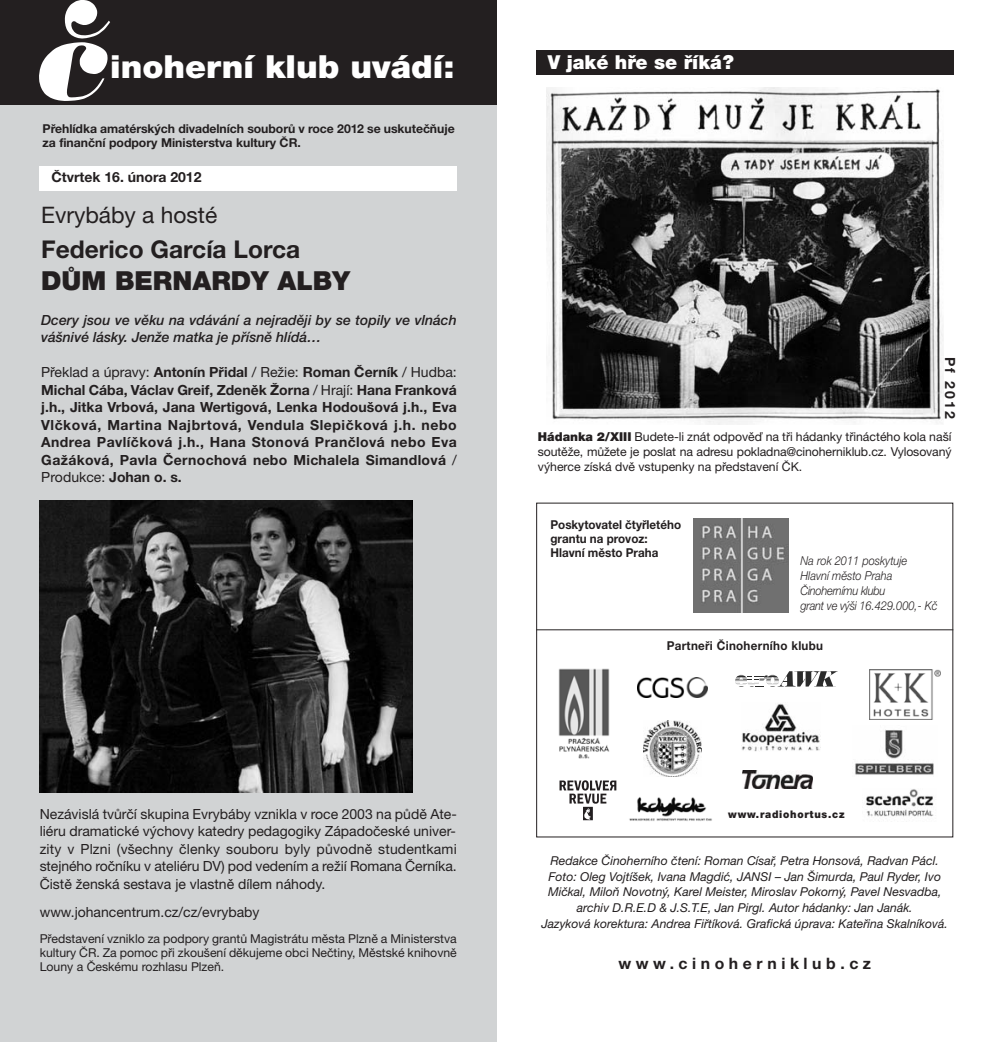
<style>
.page{position:relative;width:993px;height:1042px;background:#fff}
.page>*{position:absolute;margin:0;border:0;box-sizing:border-box;transform-origin:0 0}
.t1{font:900 31.85px "Helvetica Neue CE";color:#fff;scale:1.05 1}
.t2{font:900 26.25px "Helvetica Neue CE";color:#231f20}
.t3{font:700 24.5px "Helvetica Neue CE";color:#231f20}
.t4{font:22.75px "Helvetica Neue CE";color:#231f20}
.t5{font:900 19.25px "Helvetica Neue CE";color:#fff}
.t6{font:700 15.75px "Helvetica Neue CE";letter-spacing:.29em;color:#231f20}
.t7{font:700 14px/17.5px "Helvetica Neue CE";letter-spacing:.02em;color:#231f20;text-align:justify}
.t8{font:14px/17.5px "Helvetica Neue CE";color:#231f20;text-align:justify}
.t9{font:italic 500 14px/17.5px "Helvetica Neue CE";color:#231f20}
.t10{font:700 14px "Helvetica Neue CE";color:#231f20}
.t11{font:12.25px/14.9px "Helvetica Neue CE";color:#231f20;text-align:justify}
.t12{font:italic 12.25px/15.8px "Helvetica Neue CE";color:#231f20;text-align:center}
.t13{font:700 12.25px/14px "Helvetica Neue CE";color:#231f20}
.t14{font:italic 300 12.25px/15.2px "Helvetica Neue CE";color:#231f20;scale:.9 1}
.t15{font:700 12.25px/14px "Helvetica Neue CE";color:#231f20;scale:.95 1}
.t16{font:700 12.25px "Helvetica Neue CE";letter-spacing:.025em;color:#231f20;scale:.95 1}
.t17{font:900 10.5px "Helvetica Neue CE";letter-spacing:.075em;color:#231f20;scale:.95 1}
.s1{font-weight:400}
.s2{font-weight:900}
</style>
<div class="page">
<hr style="left:536px;top:629px;width:416px;height:1px;background:#231f20">
<img style="left:559px;top:780px;width:58px;height:41px">
<svg style="left:735px;top:671px;width:102px;height:16px"></svg>
<img style="left:741px;top:703px;width:79px;height:48px">
<img style="left:693px;top:518px;width:94px;height:94px">
<img style="left:558px;top:668px;width:52px;height:91px">
<img style="left:629px;top:797px;width:82px;height:24px">
<img style="left:637px;top:677px;width:70px;height:20px">
<img style="left:855px;top:729px;width:79px;height:46px">
<img style="left:866px;top:789px;width:68px;height:28px">
<svg style="left:743px;top:775px;width:70px;height:14px"></svg>
<img style="left:742px;top:770px;width:70px;height:18px">
<svg style="left:869px;top:670px;width:71px;height:50px"></svg>
<img style="left:869px;top:669px;width:70px;height:50px">
<img style="left:643px;top:720px;width:58px;height:56px">
<div style="left:536px;top:50px;width:416px;height:24px;background:#231f20"></div>
<img style="left:546px;top:87px;width:397px;height:337px">
<div style="left:0;top:0;width:496px;height:1042px;background:#d1d3d4"></div>
<div style="left:40px;top:166px;width:416px;height:24px;background:#fff"></div>
<div style="left:0;top:0;width:496px;height:104px;background:#231f20"></div>
<svg style="left:39px;top:0;width:71px;height:101px"></svg>
<img style="left:40px;top:501px;width:372px;height:291px">
<h1 class="t1" style="left:110px;top:56px;width:329px">inoherní klub uvádí:</h1>
<p class="t13" style="left:43px;top:122px;width:413px">Přehlídka amatérských divadelních souborů v roce 2012 se uskutečňuje za finanční podpory Ministerstva kultury ČR.</p>
<p class="t10" style="left:52px;top:172px;width:151px">Čtvrtek 16. února 2012</p>
<h3 class="t4" style="left:41px;top:207px;width:178px">Evrybáby a hosté</h3>
<h3 class="t3" style="left:41px;top:241px;width:260px">Federico García Lorca</h3>
<h2 class="t2" style="left:41px;top:271px;width:310px">DŮM BERNARDY ALBY</h2>
<p class="t9" style="left:41px;top:312px;width:417px">Dcery jsou ve věku na vdávání a nejraději by se topily ve vlnách vášnivé lásky. Jenže matka je přísně hlídá…</p>
<p class="t7" style="left:41px;top:365px;width:417px"><span class="s1">Překlad a úpravy:</span> Antonín Přidal <span class="s1">/ Režie:</span> Roman Černík <span class="s1">/ Hudba:<br></span>Michal Cába, Václav Greif, Zdeněk Žorna <span class="s1">/ Hrají:</span> Hana Franková j.h., Jitka Vrbová, Jana Wertigová, Lenka Hodoušová j.h., Eva Vlčková, Martina Najbrtová, Vendula Slepičková j.h. nebo Andrea Pavlíčková j.h., Hana Stonová Prančlová nebo Eva Gažáková, Pavla Černochová nebo Michalela Simandlová <span class="s1">/ Produkce:</span> Johan o. s.</p>
<p class="t8" style="left:40px;top:806px;width:418px">Nezávislá tvůrčí skupina Evrybáby vznikla v roce 2003 na půdě Ate&shy;liéru dramatické výchovy katedry pedagogiky Západočeské univer&shy;zity v Plzni (všechny členky souboru byly původně studentkami stejného ročníku v ateliéru DV) pod vedením a režií Romana Černíka.<br>Čistě ženská sestava je vlastně dílem náhody.</p>
<p class="t8" style="left:40px;top:904px;width:221px">www.johancentrum.cz/cz/evrybaby</p>
<p class="t11" style="left:40px;top:933px;width:418px;line-height:14px">Představení vzniklo za podpory grantů Magistrátu města Plzně a Ministerstva kultury ČR. Za pomoc při zkoušení děkujeme obci Nečtiny, Městské knihovně Louny a Českému rozhlasu Plzeň.</p>
<h3 class="t5" style="left:547px;top:55px;width:187px">V jaké hře se říká?</h3>
<p class="t7" style="left:957px;top:357px;width:63px;rotate:90deg">Pf 2012</p>
<p class="t11" style="left:537px;top:431px;width:415px"><span class="s2">Hádanka 2/XIII</span> Budete-li znát odpověď na tři hádanky třináctého kola naší soutěže, můžete je poslat na adresu pokladna@cinoherniklub.cz. Vylosovaný výherce získá dvě vstupenky na představení ČK.</p>
<p class="t15" style="left:550px;top:518px;width:139px">Poskytovatel čtyřletého grantu na provoz:<br>Hlavní město Praha</p>
<p class="t14" style="left:800px;top:554px;width:154px">Na rok 2011 poskytuje<br>Hlavní město Praha<br>Činohernímu klubu<br>grant ve výši 16.429.000,- Kč</p>
<p class="t16" style="left:666px;top:641px;width:166px">Partneři Činoherního klubu</p>
<p class="t17" style="left:728px;top:811px;width:124px">www.radiohortus.cz</p>
<p class="t12" style="left:541px;top:854px;width:407px">Redakce Činoherního čtení: Roman Císař, Petra Honsová, Radvan Pácl.<br>Foto: Oleg Vojtíšek, Ivana Magdić, JANSI – Jan Šimurda, Paul Ryder, Ivo Mičkal, Miloň Novotný, Karel Meister, Miroslav Pokorný, Pavel Nesvadba, archiv D.R.E.D &amp; J.S.T.E, Jan Pirgl. Autor hádanky: Jan Janák.<br>Jazyková korektura: Andrea Fiřtíková. Grafická úprava: Kateřina Skalníková.</p>
<p class="t6" style="left:618px;top:957px;width:254px">www.cinoherniklub.cz</p>
</div>
